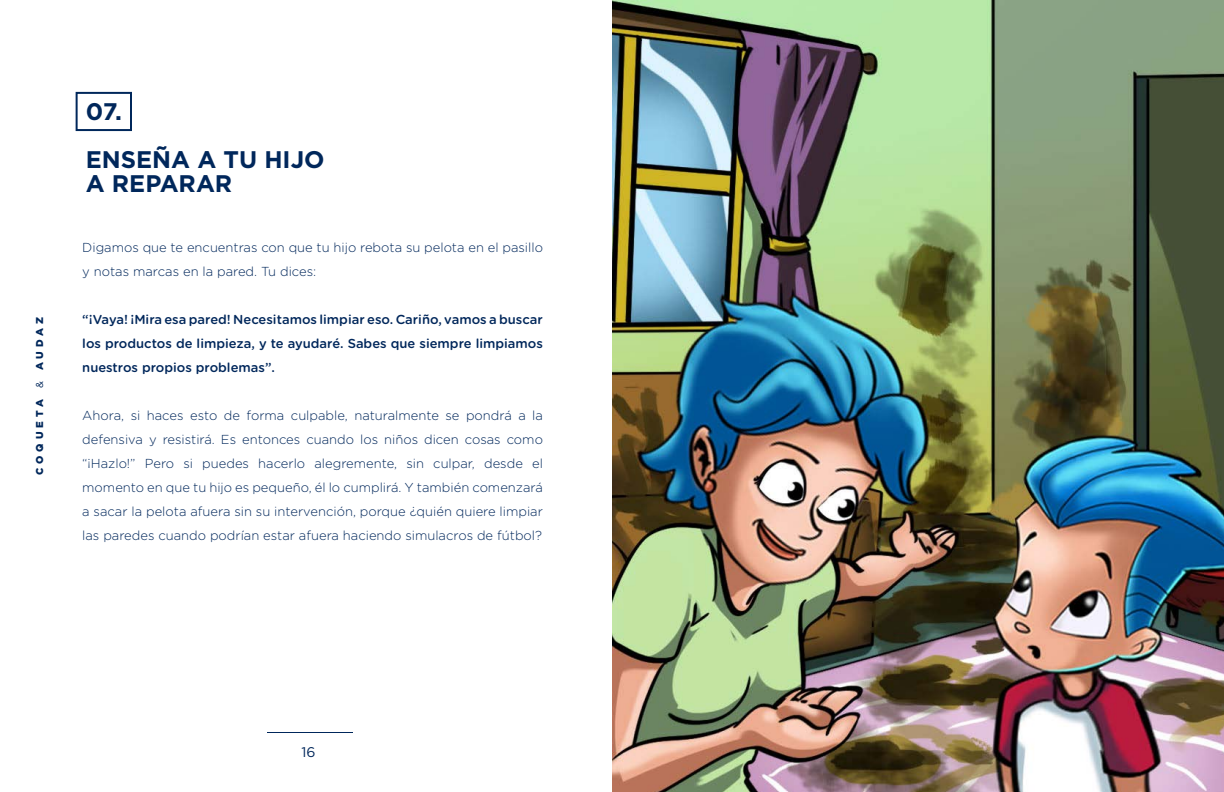
<style>
.page{position:relative;width:1224px;height:792px;background:#fff}
.page>*{position:absolute;margin:0;border:0;box-sizing:border-box;transform-origin:0 0}
.t1{font:700 24px "Gotham";color:#00275b}
.t2{font:14px "Gotham";color:#00275b}
.t3{font:300 13px/24px "Gotham Rounded";color:#00275b}
.t4{font:500 13px/24px "Gotham Rounded";color:#00275b;text-align:justify}
.t5{font:900 10px "Gotham";letter-spacing:.4em;color:#00275b}
.s1{font-weight:400}
</style>
<div class="page">
<hr style="left:268px;top:732px;width:85px;height:1px;background:#00275b">
<div style="left:76px;top:92px;width:56px;height:39px;border:2px solid #00275b"></div>
<img style="left:613px;top:1px;width:611px;height:791px">
<p class="t5" style="left:33px;top:475px;width:159px;rotate:-90deg">COQUETA <span class="s1">&amp;</span> AUDAZ</p>
<p class="t1" style="left:86px;top:96px;width:38px">07.</p>
<p class="t1" style="left:86px;top:144px;width:240px">ENSEÑA A TU HIJO</p>
<p class="t1" style="left:86px;top:168px;width:148px">A REPARAR</p>
<p class="t3" style="left:82px;top:235px;width:462px">Digamos que te encuentras con que tu hijo rebota su pelota en el pasillo y notas marcas en la pared. Tu dices:</p>
<p class="t4" style="left:82px;top:307px;width:462px">“¡Vaya! ¡Mira esa pared! Necesitamos limpiar eso. Cariño, vamos a buscar los productos de limpieza, y te ayudaré. Sabes que siempre limpiamos nuestros propios problemas”.</p>
<p class="t3" style="left:82px;top:403px;width:462px;text-align:justify">Ahora, si haces esto de forma culpable, naturalmente se pondrá a la defensiva y resistirá. Es entonces cuando los niños dicen cosas como “¡Hazlo!” Pero si puedes hacerlo alegremente, sin culpar, desde el momento en que tu hijo es pequeño, él lo cumplirá. Y también comenzará a sacar la pelota afuera sin su intervención, porque ¿quién quiere limpiar las paredes cuando podrían estar afuera haciendo simulacros de fútbol?</p>
<p class="t2" style="left:301px;top:743px;width:16px">16</p>
</div>
